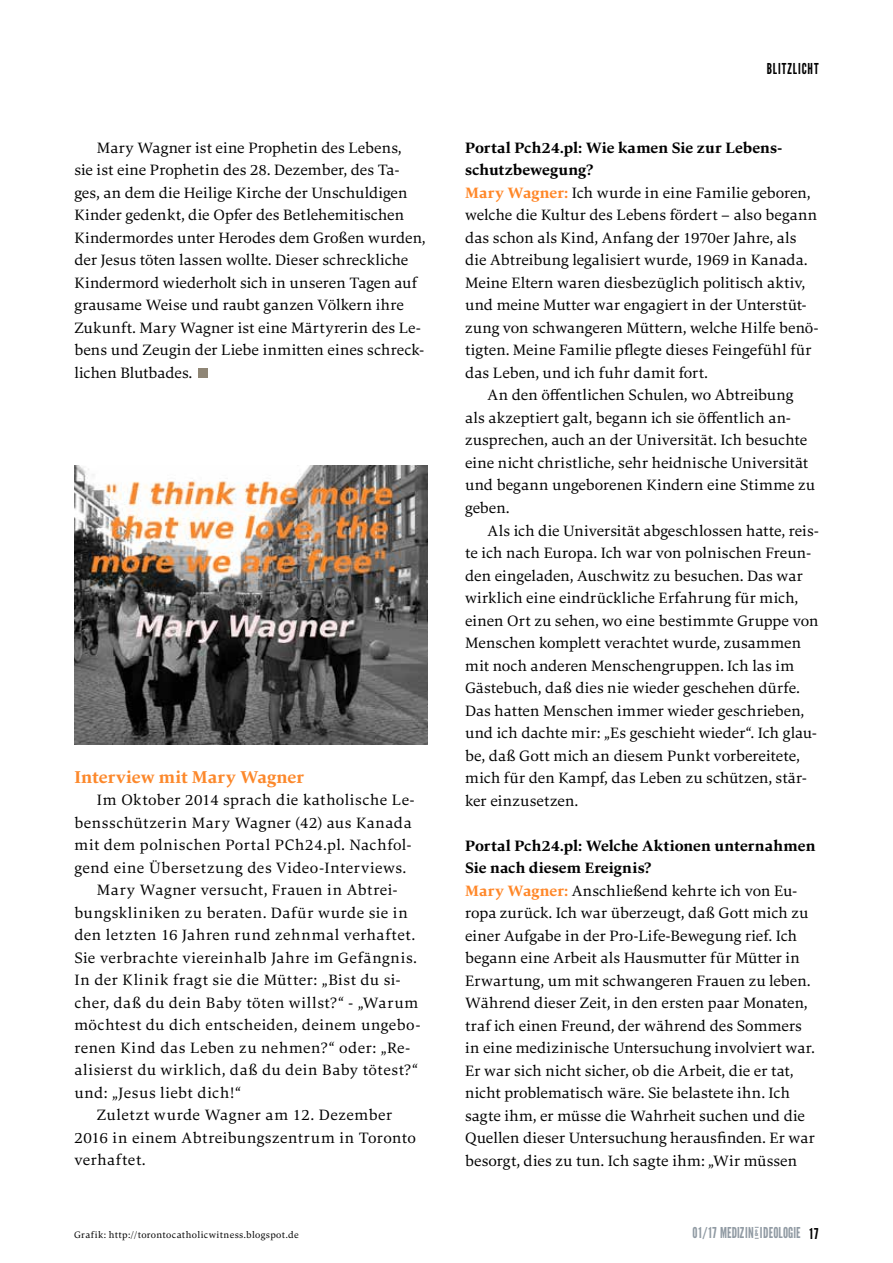
<style>
.page{position:relative;width:893px;height:1263px;background:#fff}
.page>*{position:absolute;margin:0;border:0;box-sizing:border-box;transform-origin:0 0}
.t1{font:86.7px "League Gothic";color:#8f8676}
.t2{font:700 18px "Carat";color:#fc882b}
.t3{font:15.75px/22.5px "Carat";letter-spacing:.005em;color:#000}
.t4{font:15.75px "Carat";letter-spacing:.03em;color:#000}
.t5{font:15.75px "Carat";letter-spacing:.035em;color:#000}
.t6{font:700 15.75px "Carat";letter-spacing:.005em;color:#000}
.t7{font:15.75px "Carat";letter-spacing:.025em;color:#000}
.t8{font:15px "League Gothic";letter-spacing:.01em;color:#909aa3;scale:.96 1}
.t9{font:15px "League Gothic";letter-spacing:.07em;color:#000;scale:.96 1}
.t10{font:9.75px "Carat";letter-spacing:.04em;color:#000}
.s1{font-weight:700;color:#ff8728}
.s2{font-weight:700}
.s3{font-size:14.85px;color:#000}
</style>
<div class="page">
<img style="left:74px;top:465px;width:353px;height:279px">
<p class="t3" style="left:74px;top:136px;width:353px;text-indent:23px">Mary Wagner ist eine Prophetin des Lebens,<br>sie ist eine Prophetin des 28. Dezember, des Ta&shy;ges, an dem die Heilige Kirche der Unschuldigen Kinder gedenkt, die Opfer des Betlehemitischen Kindermordes unter Herodes dem Großen wurden, der Jesus töten lassen wollte. Dieser schreckliche Kindermord wiederholt sich in unseren Tagen auf grausame Weise und raubt ganzen Völkern ihre Zukunft. Mary Wagner ist eine Märtyrerin des Le&shy;bens und Zeugin der Liebe inmitten eines schreck&shy;lichen Blutbades.</p>
<h1 class="t1" style="left:196px;top:295px;width:15px">.</h1>
<p class="t2" style="left:74px;top:765px;width:231px">Interview mit Mary Wagner</p>
<p class="t5" style="left:97px;top:790px;width:319px">Im Oktober 2014 sprach die katholische Le-</p>
<p class="t5" style="left:74px;top:812px;width:339px">bensschützerin Mary Wagner (42) aus Kanada</p>
<p class="t4" style="left:74px;top:835px;width:338px">mit dem polnischen Portal PCh24.pl. Nachfol-</p>
<p class="t4" style="left:74px;top:857px;width:333px">gend eine Übersetzung des Video-Interviews.</p>
<p class="t4" style="left:97px;top:880px;width:302px">Mary Wagner versucht, Frauen in Abtrei-</p>
<p class="t4" style="left:74px;top:902px;width:335px">bungskliniken zu beraten. Dafür wurde sie in</p>
<p class="t4" style="left:74px;top:925px;width:342px">den letzten 16 Jahren rund zehnmal verhaftet.</p>
<p class="t4" style="left:74px;top:947px;width:344px">Sie verbrachte viereinhalb Jahre im Gefängnis.</p>
<p class="t4" style="left:74px;top:970px;width:328px">In der Klinik fragt sie die Mütter: „Bist du si-</p>
<p class="t4" style="left:74px;top:992px;width:345px">cher, daß du dein Baby töten willst?“ - „Warum</p>
<p class="t4" style="left:74px;top:1015px;width:347px">möchtest du dich entscheiden, deinem ungebo-</p>
<p class="t4" style="left:74px;top:1037px;width:337px">renen Kind das Leben zu nehmen?“ oder: „Re-</p>
<p class="t5" style="left:74px;top:1060px;width:345px">alisierst du wirklich, daß du dein Baby tötest?“</p>
<p class="t7" style="left:74px;top:1082px;width:168px">und: „Jesus liebt dich!“</p>
<p class="t4" style="left:97px;top:1105px;width:297px">Zuletzt wurde Wagner am 12. Dezember</p>
<p class="t4" style="left:74px;top:1127px;width:343px">2016 in einem Abtreibungszentrum in Toronto</p>
<p class="t3" style="left:74px;top:1149px;width:73px">verhaftet.</p>
<p class="t10" style="left:74px;top:1228px;width:226px">Grafik: http://torontocatholicwitness.blogspot.de</p>
<p class="t9" style="left:767px;top:60px;width:55px">BLITZLICHT</p>
<p class="t6" style="left:465px;top:137px;width:319px">Portal Pch24.pl: Wie kamen Sie zur Lebens-</p>
<p class="t6" style="left:465px;top:160px;width:130px">schutzbewegung?</p>
<p class="t3" style="left:465px;top:181px;width:347px"><span class="s1">Mary Wagner:</span> Ich wurde in eine Familie geboren,</p>
<p class="t3" style="left:465px;top:204px;width:354px">welche die Kultur des Lebens fördert – also begann</p>
<p class="t3" style="left:465px;top:226px;width:333px">das schon als Kind, Anfang der 1970er Jahre, als</p>
<p class="t3" style="left:465px;top:249px;width:344px">die Abtreibung legalisiert wurde, 1969 in Kanada.</p>
<p class="t3" style="left:465px;top:271px;width:341px">Meine Eltern waren diesbezüglich politisch aktiv,</p>
<p class="t3" style="left:465px;top:294px;width:343px">und meine Mutter war engagiert in der Unterstüt-</p>
<p class="t3" style="left:465px;top:316px;width:355px">zung von schwangeren Müttern, welche Hilfe benö-</p>
<p class="t3" style="left:465px;top:339px;width:348px">tigten. Meine Familie pflegte dieses Feingefühl für</p>
<p class="t3" style="left:465px;top:361px;width:244px">das Leben, und ich fuhr damit fort.</p>
<p class="t3" style="left:488px;top:384px;width:307px">An den öffentlichen Schulen, wo Abtreibung</p>
<p class="t3" style="left:465px;top:406px;width:327px">als akzeptiert galt, begann ich sie öffentlich an-</p>
<p class="t3" style="left:465px;top:429px;width:344px">zusprechen, auch an der Universität. Ich besuchte</p>
<p class="t3" style="left:465px;top:451px;width:344px">eine nicht christliche, sehr heidnische Universität</p>
<p class="t3" style="left:465px;top:474px;width:351px">und begann ungeborenen Kindern eine Stimme zu</p>
<p class="t3" style="left:465px;top:496px;width:46px">geben.</p>
<p class="t3" style="left:488px;top:519px;width:332px">Als ich die Universität abgeschlossen hatte, reis-</p>
<p class="t3" style="left:465px;top:541px;width:347px">te ich nach Europa. Ich war von polnischen Freun-</p>
<p class="t3" style="left:465px;top:564px;width:339px">den eingeladen, Auschwitz zu besuchen. Das war</p>
<p class="t3" style="left:465px;top:586px;width:335px">wirklich eine eindrückliche Erfahrung für mich,</p>
<p class="t3" style="left:465px;top:609px;width:355px">einen Ort zu sehen, wo eine bestimmte Gruppe von</p>
<p class="t3" style="left:465px;top:631px;width:337px">Menschen komplett verachtet wurde, zusammen</p>
<p class="t3" style="left:465px;top:654px;width:331px">mit noch anderen Menschengruppen. Ich las im</p>
<p class="t3" style="left:465px;top:676px;width:336px">Gästebuch, daß dies nie wieder geschehen dürfe.</p>
<p class="t3" style="left:465px;top:699px;width:341px">Das hatten Menschen immer wieder geschrieben,</p>
<p class="t3" style="left:465px;top:721px;width:353px">und ich dachte mir: „Es geschieht wieder“. Ich glau-</p>
<p class="t3" style="left:465px;top:744px;width:336px">be, daß Gott mich an diesem Punkt vorbereitete,</p>
<p class="t3" style="left:465px;top:766px;width:343px">mich für den Kampf, das Leben zu schützen, stär-</p>
<p class="t3" style="left:465px;top:789px;width:115px">ker einzusetzen.</p>
<p class="t3" style="left:465px;top:834px;width:352px"><span class="s2">Portal Pch24.pl: Welche Aktionen unternahmen Sie nach diesem Ereignis?<br></span><span class="s1">Mary Wagner:</span> Anschließend kehrte ich von Eu&shy;ropa zurück. Ich war überzeugt, daß Gott mich zu einer Aufgabe in der Pro-Life-Bewegung rief. Ich begann eine Arbeit als Hausmutter für Mütter in Erwartung, um mit schwangeren Frauen zu leben.<br>Während dieser Zeit, in den ersten paar Monaten, traf ich einen Freund, der während des Sommers in eine medizinische Untersuchung involviert war.<br>Er war sich nicht sicher, ob die Arbeit, die er tat, nicht problematisch wäre. Sie belastete ihn. Ich sagte ihm, er müsse die Wahrheit suchen und die Quellen dieser Untersuchung herausfinden. Er war besorgt, dies zu tun. Ich sagte ihm: „Wir müssen</p>
<p class="t8" style="left:692px;top:1224px;width:133px">01/17 MEDIZIN<sup>&amp;</sup> IDEOLOGIE <span class="s3">17</span></p>
</div>
